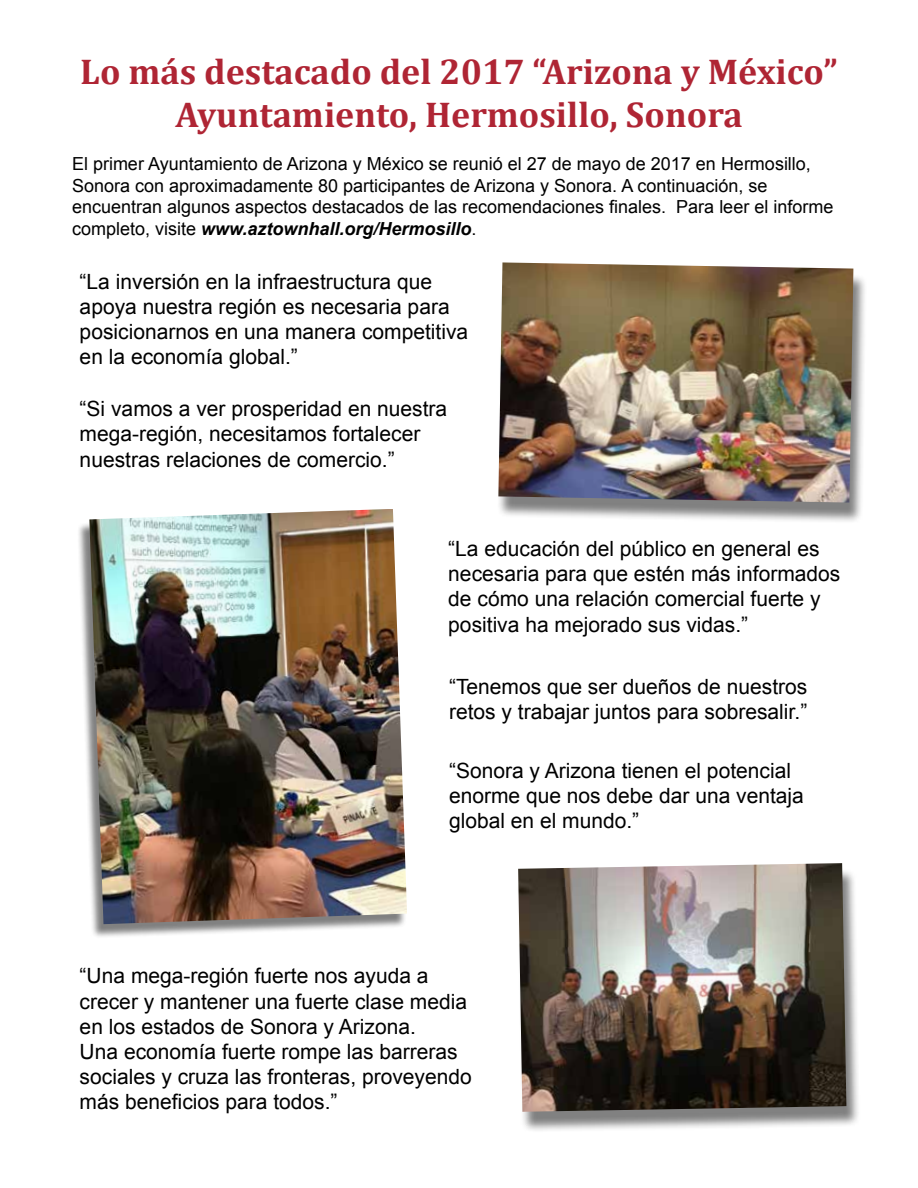
<style>
.page{position:relative;width:918px;height:1188px;background:#fff}
.page>*{position:absolute;margin:0;border:0;box-sizing:border-box;transform-origin:0 0}
.t1{font:700 36px/43.2px "Cambria";color:#af2534;text-align:center}
.t2{font:21px/25.2px "Arial";color:#000}
.t3{font:18px/21.6px "Arial";color:#000}
.s1{font-weight:700;font-style:italic}
</style>
<div class="page">
<div style="left:77px;top:512px;width:329px;height:427px;background:#000;opacity:.5"></div>
<img style="left:89px;top:509px;width:318px;height:415px">
<div style="left:496px;top:268px;width:372px;height:256px;background:#000;opacity:.5"></div>
<img style="left:498px;top:262px;width:355px;height:241px">
<div style="left:516px;top:868px;width:345px;height:265px;background:#000;opacity:.5"></div>
<img style="left:518px;top:863px;width:328px;height:249px">
<h1 class="t1" style="left:80px;top:48px;width:759px">Lo más destacado del 2017 “Arizona y México”<br>Ayuntamiento, Hermosillo, Sonora</h1>
<p class="t3" style="left:72px;top:153px;width:763px">El primer Ayuntamiento de Arizona y México se reunió el 27 de mayo de 2017 en Hermosillo, Sonora con aproximadamente 80 participantes de Arizona y Sonora. A continuación, se encuentran algunos aspectos destacados de las recomendaciones finales. Para leer el informe completo, visite <span class="s1">www.aztownhall.org/Hermosillo</span>.</p>
<p class="t2" style="left:80px;top:269px;width:390px">“La inversión en la infraestructura que apoya nuestra región es necesaria para posicionarnos en una manera competitiva en la economía global.”</p>
<p class="t2" style="left:80px;top:396px;width:369px">“Si vamos a ver prosperidad en nuestra mega-región, necesitamos fortalecer nuestras relaciones de comercio.”</p>
<p class="t2" style="left:448px;top:536px;width:394px">“La educación del público en general es necesaria para que estén más informados de cómo una relación comercial fuerte y positiva ha mejorado sus vidas.”</p>
<p class="t2" style="left:449px;top:674px;width:360px">“Tenemos que ser dueños de nuestros retos y trabajar juntos para sobresalir.”</p>
<p class="t2" style="left:449px;top:758px;width:356px">“Sonora y Arizona tienen el potencial enorme que nos debe dar una ventaja global en el mundo.”</p>
<p class="t2" style="left:80px;top:964px;width:394px">“Una mega-región fuerte nos ayuda a crecer y mantener una fuerte clase media en los estados de Sonora y Arizona.<br>Una economía fuerte rompe las barreras sociales y cruza las fronteras, proveyendo más beneficios para todos.”</p>
</div>
